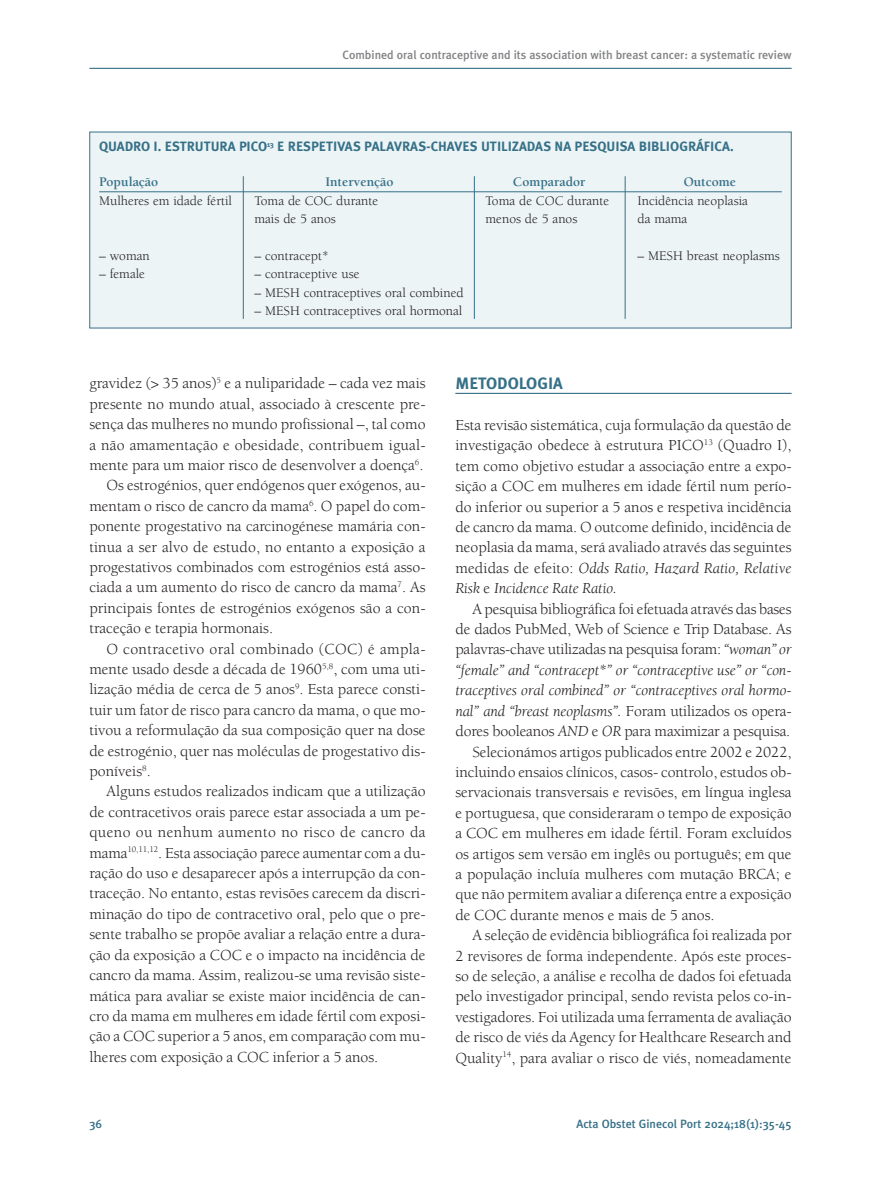
<style>
.page{position:relative;width:881px;height:1191px;background:#fff}
.page>*{position:absolute;margin:0;border:0;box-sizing:border-box;transform-origin:0 0}
.t1{font:700 16.5px "Meta Plus";color:#367087}
.t2{font:15.75px/20.4px "Berkeley";color:#231f20;text-align:justify}
.t3{font:italic 15.75px "Berkeley";letter-spacing:-.01em;color:#231f20}
.t4{font:15.75px "Berkeley";letter-spacing:.02em;color:#231f20}
.t5{font:15.75px "Berkeley";letter-spacing:.025em;color:#231f20}
.t6{font:13.5px "Berkeley";color:#231f20}
.t7{font:700 13.5px "Meta Plus";color:#367087}
.t8{font:700 13.5px "Berkeley";color:#367087}
.t9{font:500 12px "Meta Plus";color:#808285}
.t10{font:500 12px "Meta Plus";color:#367087}
.s1{font-style:italic}
.s2{font-style:normal}
</style>
<div class="page">
<hr style="left:89px;top:68px;width:702px;height:1px;background:#367087">
<hr style="left:455px;top:393px;width:336px;height:1px;background:#367087">
<div style="left:90px;top:132px;width:700px;height:196px;background:#ecf4f6"></div>
<hr style="left:99px;top:191px;width:682px;height:1px;background:#367087">
<hr style="left:243px;top:176px;width:1px;height:143px;background:#367087">
<hr style="left:474px;top:176px;width:1px;height:143px;background:#367087">
<hr style="left:624px;top:176px;width:1px;height:143px;background:#367087">
<p class="t9" style="left:342px;top:47px;width:450px">Combined oral contraceptive and its association with breast cancer: a systematic review</p>
<p class="t7" style="left:99px;top:139px;width:635px">QUADRO I. ESTRUTURA PICO<sup>13</sup> E RESPETIVAS PALAVRAS-CHAVES UTILIZADAS NA PESQUISA BIBLIOGRÁFICA.</p>
<p class="t8" style="left:99px;top:177px;width:61px">População</p>
<p class="t8" style="left:325px;top:177px;width:70px">Intervenção</p>
<p class="t8" style="left:512px;top:177px;width:74px">Comparador</p>
<p class="t8" style="left:683px;top:177px;width:54px">Outcome</p>
<p class="t6" style="left:99px;top:195px;width:134px">Mulheres em idade fértil</p>
<p class="t6" style="left:254px;top:195px;width:125px">Toma de COC durante</p>
<p class="t6" style="left:485px;top:195px;width:125px">Toma de COC durante</p>
<p class="t6" style="left:637px;top:195px;width:112px">Incidência neoplasia</p>
<p class="t6" style="left:254px;top:213px;width:83px">mais de 5 anos</p>
<p class="t6" style="left:485px;top:213px;width:93px">menos de 5 anos</p>
<p class="t6" style="left:637px;top:213px;width:51px">da mama</p>
<p class="t6" style="left:99px;top:250px;width:52px">– woman</p>
<p class="t6" style="left:254px;top:250px;width:76px">– contracept*</p>
<p class="t6" style="left:637px;top:250px;width:144px">– MESH breast neoplasms</p>
<p class="t6" style="left:99px;top:269px;width:47px">– female</p>
<p class="t6" style="left:254px;top:269px;width:106px">– contraceptive use</p>
<p class="t6" style="left:254px;top:287px;width:211px">– MESH contraceptives oral combined</p>
<p class="t6" style="left:254px;top:305px;width:209px">– MESH contraceptives oral hormonal</p>
<p class="t2" style="left:89px;top:374px;width:337px">gravidez (&gt; 35 anos)<sup>5</sup> e a nuliparidade – cada vez mais</p>
<p class="t2" style="left:89px;top:395px;width:337px">presente no mundo atual, associado à crescente pre-</p>
<p class="t2" style="left:89px;top:415px;width:337px">sença das mulheres no mundo profissional –, tal como</p>
<p class="t2" style="left:89px;top:436px;width:337px">a não amamentação e obesidade, contribuem igual-</p>
<p class="t2" style="left:89px;top:456px;width:335px">mente para um maior risco de desenvolver a doença<sup>6</sup>.</p>
<p class="t2" style="left:106px;top:476px;width:320px">Os estrogénios, quer endógenos quer exógenos, au-</p>
<p class="t2" style="left:89px;top:497px;width:337px">mentam o risco de cancro da mama<sup>6</sup>. O papel do com-</p>
<p class="t2" style="left:89px;top:517px;width:337px">ponente progestativo na carcinogénese mamária con-</p>
<p class="t2" style="left:89px;top:538px;width:337px">tinua a ser alvo de estudo, no entanto a exposição a</p>
<p class="t2" style="left:89px;top:558px;width:337px">progestativos combinados com estrogénios está asso-</p>
<p class="t2" style="left:89px;top:578px;width:337px">ciada a um aumento do risco de cancro da mama<sup>7</sup>. As</p>
<p class="t2" style="left:89px;top:599px;width:337px">principais fontes de estrogénios exógenos são a con-</p>
<p class="t2" style="left:89px;top:619px;width:185px">traceção e terapia hormonais.</p>
<p class="t4" style="left:106px;top:642px;width:320px">O contracetivo oral combinado (COC) é ampla-</p>
<p class="t2" style="left:89px;top:660px;width:337px">mente usado desde a década de 1960<sup>5,8</sup>, com uma uti-</p>
<p class="t2" style="left:89px;top:680px;width:337px">lização média de cerca de 5 anos<sup>9</sup>. Esta parece consti-</p>
<p class="t2" style="left:89px;top:701px;width:337px">tuir um fator de risco para cancro da mama, o que mo-</p>
<p class="t2" style="left:89px;top:721px;width:337px">tivou a reformulação da sua composição quer na dose</p>
<p class="t2" style="left:89px;top:742px;width:337px">de estrogénio, quer nas moléculas de progestativo dis-</p>
<p class="t2" style="left:89px;top:762px;width:63px">poníveis<sup>8</sup>.</p>
<p class="t2" style="left:106px;top:782px;width:320px">Alguns estudos realizados indicam que a utilização</p>
<p class="t2" style="left:89px;top:803px;width:337px">de contracetivos orais parece estar associada a um pe-</p>
<p class="t5" style="left:89px;top:826px;width:337px">queno ou nenhum aumento no risco de cancro da</p>
<p class="t2" style="left:89px;top:844px;width:337px">mama<sup>10,11,12</sup>. Esta associação parece aumentar com a du-</p>
<p class="t2" style="left:89px;top:864px;width:337px">ração do uso e desaparecer após a interrupção da con-</p>
<p class="t2" style="left:89px;top:884px;width:337px">traceção. No entanto, estas revisões carecem da discri-</p>
<p class="t2" style="left:89px;top:905px;width:337px">minação do tipo de contracetivo oral, pelo que o pre-</p>
<p class="t2" style="left:89px;top:925px;width:337px">sente trabalho se propõe avaliar a relação entre a dura-</p>
<p class="t2" style="left:89px;top:946px;width:337px">ção da exposição a COC e o impacto na incidência de</p>
<p class="t2" style="left:89px;top:966px;width:337px">cancro da mama. Assim, realizou-se uma revisão siste-</p>
<p class="t2" style="left:89px;top:986px;width:337px">mática para avaliar se existe maior incidência de can-</p>
<p class="t2" style="left:89px;top:1007px;width:337px">cro da mama em mulheres em idade fértil com exposi-</p>
<p class="t2" style="left:89px;top:1027px;width:337px">ção a COC superior a 5 anos, em comparação com mu-</p>
<p class="t2" style="left:89px;top:1048px;width:290px">lheres com exposição a COC inferior a 5 anos.</p>
<p class="t1" style="left:455px;top:374px;width:109px">METODOLOGIA</p>
<p class="t2" style="left:455px;top:416px;width:337px">Esta revisão sistemática, cuja formulação da questão de investigação obedece à estrutura PICO<sup>13</sup> (Quadro I), tem como objetivo estudar a associação entre a expo&shy;sição a COC em mulheres em idade fértil num perío&shy;do inferior ou superior a 5 anos e respetiva incidência de cancro da mama. O outcome definido, incidência de neoplasia da mama, será avaliado através das seguintes medidas de efeito: <span class="s1">Odds Ratio, Hazard Ratio, Relative Risk</span> e <span class="s1">Incidence Rate Ratio.</span></p>
<p class="t2" style="left:472px;top:600px;width:320px">A pesquisa bibliográfica foi efetuada através das bases</p>
<p class="t2" style="left:455px;top:620px;width:337px">de dados PubMed, Web of Science e Trip Database. As</p>
<p class="t2" style="left:455px;top:640px;width:337px">palavras-chave utilizadas na pesquisa foram: <span class="s1">“woman” or</span></p>
<p class="t3" style="left:455px;top:664px;width:337px">“female” and “contracept*” or “contraceptive use” or “con-</p>
<p class="t3" style="left:455px;top:684px;width:337px">traceptives oral combined” or “contraceptives oral hormo-</p>
<p class="t3" style="left:455px;top:704px;width:337px">nal” and “breast neoplasms”. <span class="s2">Foram utilizados os opera-</span></p>
<p class="t2" style="left:455px;top:722px;width:336px">dores booleanos <span class="s1">AND</span> e <span class="s1">OR</span> para maximizar a pesquisa.</p>
<p class="t2" style="left:472px;top:742px;width:320px">Selecionámos artigos publicados entre 2002 e 2022,</p>
<p class="t2" style="left:455px;top:763px;width:337px">incluindo ensaios clínicos, casos- controlo, estudos ob-</p>
<p class="t2" style="left:455px;top:783px;width:337px">servacionais transversais e revisões, em língua inglesa</p>
<p class="t2" style="left:455px;top:804px;width:337px">e portuguesa, que consideraram o tempo de exposição</p>
<p class="t2" style="left:455px;top:824px;width:337px">a COC em mulheres em idade fértil. Foram excluídos</p>
<p class="t2" style="left:455px;top:844px;width:337px">os artigos sem versão em inglês ou português; em que</p>
<p class="t2" style="left:455px;top:865px;width:337px">a população incluía mulheres com mutação BRCA; e</p>
<p class="t2" style="left:455px;top:885px;width:337px">que não permitem avaliar a diferença entre a exposição</p>
<p class="t2" style="left:455px;top:906px;width:261px">de COC durante menos e mais de 5 anos.</p>
<p class="t2" style="left:472px;top:926px;width:320px">A seleção de evidência bibliográfica foi realizada por</p>
<p class="t2" style="left:455px;top:946px;width:337px">2 revisores de forma independente. Após este proces-</p>
<p class="t2" style="left:455px;top:967px;width:337px">so de seleção, a análise e recolha de dados foi efetuada</p>
<p class="t2" style="left:455px;top:987px;width:337px">pelo investigador principal, sendo revista pelos co-in-</p>
<p class="t2" style="left:455px;top:1008px;width:337px">vestigadores. Foi utilizada uma ferramenta de avaliação</p>
<p class="t2" style="left:455px;top:1028px;width:337px">de risco de viés da Agency for Healthcare Research and</p>
<p class="t2" style="left:455px;top:1048px;width:337px">Quality<sup>14</sup>, para avaliar o risco de viés, nomeadamente</p>
<p class="t10" style="left:89px;top:1117px;width:14px">36</p>
<p class="t10" style="left:576px;top:1117px;width:216px">Acta Obstet Ginecol Port 2024;18(1):35-45</p>
</div>
